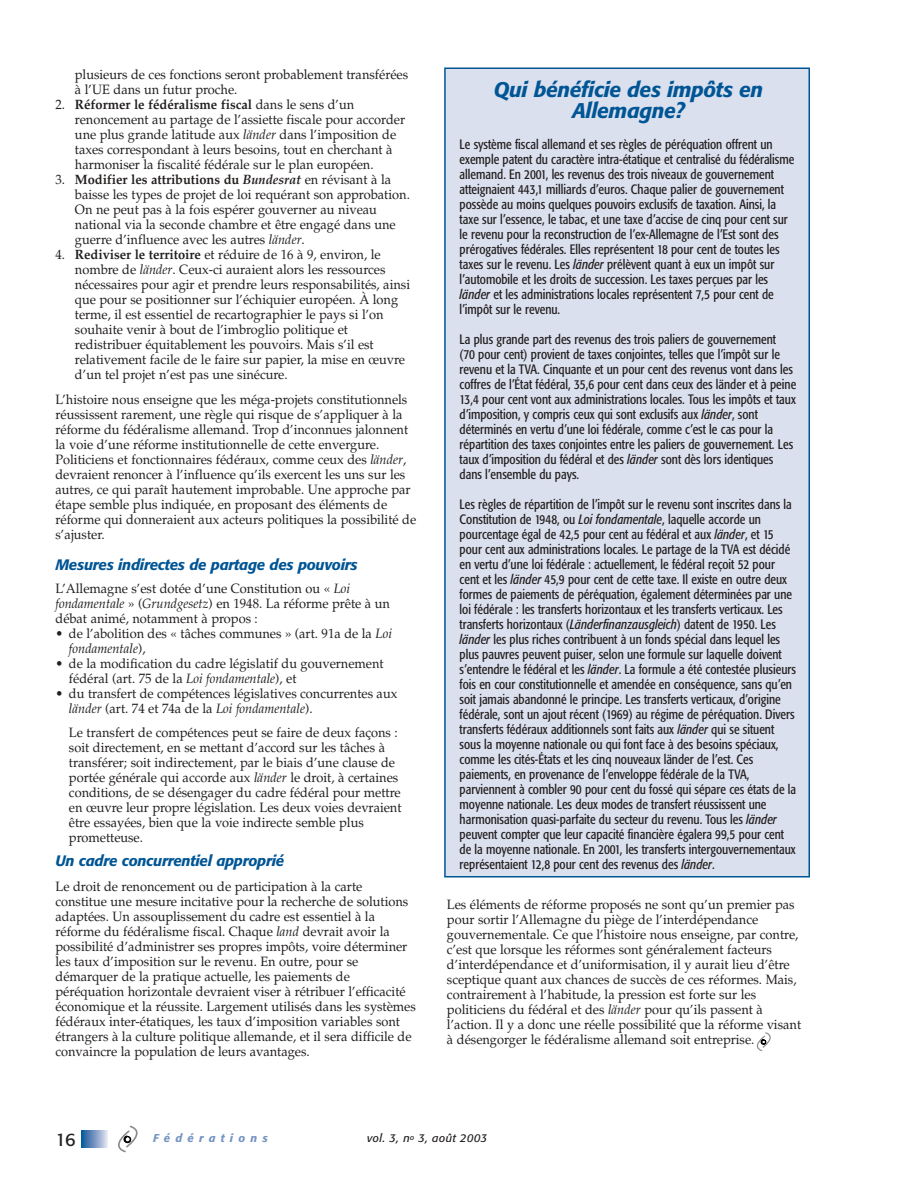
<style>
.page{position:relative;width:918px;height:1188px;background:#fff}
.page>*{position:absolute;margin:0;border:0;box-sizing:border-box;transform-origin:0 0}
.t1{font:italic 500 21px/21px "Formata";letter-spacing:-.02em;color:#005595;text-align:center}
.t2{font:18px "Formata";color:#231f1f}
.t3{font:italic 500 15px "Formata";letter-spacing:-.02em;color:#005595}
.t4{font:13.5px/15px "Palatino";color:#231f1f;scale:.95 1}
.t5{font:condensed 13.5px/15px "Formata";color:#231f1f;scale:.95 1}
.t6{font:italic 11.25px "Formata";letter-spacing:.03em;color:#231f1f}
.t7{font:italic 500 11.25px "Formata";letter-spacing:.465em;color:#7393c1}
.s1{font-weight:700}
.s2{font-style:italic}
.s3{font-weight:700;font-style:italic}
</style>
<div class="page">
<svg style="left:81px;top:1125px;width:57px;height:28px"></svg>
<svg style="left:756px;top:1032px;width:15px;height:19px"></svg>
<div style="left:445px;top:68px;width:364px;height:809px;background:#dbe0ee"></div>
<div style="left:444px;top:68px;width:366px;height:810px;border:2px solid #005595"></div>
<p class="t4" style="left:75px;top:68px;width:352px">plusieurs de ces fonctions seront probablement transférées à l’UE dans un futur proche.</p>
<p class="t4" style="left:75px;top:98px;width:349px;text-indent:-19px">2. <span class="s1">Réformer le fédéralisme fiscal</span> dans le sens d’un renoncement au partage de l’assiette fiscale pour accorder une plus grande latitude aux <span class="s2">länder</span> dans l’imposition de taxes correspondant à leurs besoins, tout en cherchant à harmoniser la fiscalité fédérale sur le plan européen.</p>
<p class="t4" style="left:75px;top:173px;width:354px;text-indent:-19px">3. <span class="s1">Modifier les attributions du</span> <span class="s3">Bundesrat</span> en révisant à la baisse les types de projet de loi requérant son approbation.<br>On ne peut pas à la fois espérer gouverner au niveau national via la seconde chambre et être engagé dans une guerre d’influence avec les autres <span class="s2">länder</span>.</p>
<p class="t4" style="left:75px;top:248px;width:354px;text-indent:-19px">4. <span class="s1">Rediviser le territoire</span> et réduire de 16 à 9, environ, le nombre de <span class="s2">länder</span>. Ceux-ci auraient alors les ressources nécessaires pour agir et prendre leurs responsabilités, ainsi que pour se positionner sur l’échiquier européen. À long terme, il est essentiel de recartographier le pays si l’on souhaite venir à bout de l’imbroglio politique et redistribuer équitablement les pouvoirs. Mais s’il est relativement facile de le faire sur papier, la mise en œuvre d’un tel projet n’est pas une sinécure.</p>
<p class="t4" style="left:55px;top:393px;width:381px">L’histoire nous enseigne que les méga-projets constitutionnels réussissent rarement, une règle qui risque de s’appliquer à la réforme du fédéralisme allemand. Trop d’inconnues jalonnent la voie d’une réforme institutionnelle de cette envergure.<br>Politiciens et fonctionnaires fédéraux, comme ceux des <span class="s2">länder</span>, devraient renoncer à l’influence qu’ils exercent les uns sur les autres, ce qui paraît hautement improbable. Une approche par étape semble plus indiquée, en proposant des éléments de réforme qui donneraient aux acteurs politiques la possibilité de s’ajuster.</p>
<p class="t3" style="left:55px;top:558px;width:304px">Mesures indirectes de partage des pouvoirs</p>
<p class="t4" style="left:55px;top:582px;width:354px">L’Allemagne s’est dotée d’une Constitution ou « <span class="s2">Loi fondamentale</span> » (<span class="s2">Grundgesetz</span>) en 1948. La réforme prête à un débat animé, notamment à propos :</p>
<p class="t4" style="left:69px;top:627px;width:341px;text-indent:-13px">• de l’abolition des « tâches communes » (art. 91a de la <span class="s2">Loi fondamentale</span>),</p>
<p class="t4" style="left:69px;top:657px;width:333px;text-indent:-13px">• de la modification du cadre législatif du gouvernement fédéral (art. 75 de la <span class="s2">Loi fondamentale</span>), et</p>
<p class="t4" style="left:69px;top:687px;width:347px;text-indent:-13px">• du transfert de compétences législatives concurrentes aux <span class="s2">länder</span> (art. 74 et 74a de la <span class="s2">Loi fondamentale</span>).</p>
<p class="t4" style="left:69px;top:726px;width:352px">Le transfert de compétences peut se faire de deux façons : soit directement, en se mettant d’accord sur les tâches à transférer; soit indirectement, par le biais d’une clause de portée générale qui accorde aux <span class="s2">länder</span> le droit, à certaines conditions, de se désengager du cadre fédéral pour mettre en œuvre leur propre législation. Les deux voies devraient être essayées, bien que la voie indirecte semble plus prometteuse.</p>
<p class="t3" style="left:55px;top:854px;width:230px">Un cadre concurrentiel approprié</p>
<p class="t4" style="left:55px;top:880px;width:381px">Le droit de renoncement ou de participation à la carte constitue une mesure incitative pour la recherche de solutions adaptées. Un assouplissement du cadre est essentiel à la réforme du fédéralisme fiscal. Chaque <span class="s2">land</span> devrait avoir la possibilité d’administrer ses propres impôts, voire déterminer les taux d’imposition sur le revenu. En outre, pour se démarquer de la pratique actuelle, les paiements de péréquation horizontale devraient viser à rétribuer l’efficacité économique et la réussite. Largement utilisés dans les systèmes fédéraux inter-étatiques, les taux d’imposition variables sont étrangers à la culture politique allemande, et il sera difficile de convaincre la population de leurs avantages.</p>
<h1 class="t1" style="left:494px;top:81px;width:271px">Qui bénéficie des impôts en<br>Allemagne?</h1>
<p class="t5" style="left:460px;top:138px;width:354px">Le système fiscal allemand et ses règles de péréquation offrent un exemple patent du caractère intra-étatique et centralisé du fédéralisme allemand. En 2001, les revenus des trois niveaux de gouvernement atteignaient 443,1 milliards d’euros. Chaque palier de gouvernement possède au moins quelques pouvoirs exclusifs de taxation. Ainsi, la taxe sur l’essence, le tabac, et une taxe d’accise de cinq pour cent sur le revenu pour la reconstruction de l’ex-Allemagne de l’Est sont des prérogatives fédérales. Elles représentent 18 pour cent de toutes les taxes sur le revenu. Les <span class="s2">länder</span> prélèvent quant à eux un impôt sur l’automobile et les droits de succession. Les taxes perçues par les <span class="s2">länder</span> et les administrations locales représentent 7,5 pour cent de l’impôt sur le revenu.</p>
<p class="t5" style="left:460px;top:333px;width:356px">La plus grande part des revenus des trois paliers de gouvernement<br>(70 pour cent) provient de taxes conjointes, telles que l’impôt sur le revenu et la TVA. Cinquante et un pour cent des revenus vont dans les coffres de l’État fédéral, 35,6 pour cent dans ceux des länder et à peine 13,4 pour cent vont aux administrations locales. Tous les impôts et taux d’imposition, y compris ceux qui sont exclusifs aux <span class="s2">länder</span>, sont déterminés en vertu d’une loi fédérale, comme c’est le cas pour la répartition des taxes conjointes entre les paliers de gouvernement. Les taux d’imposition du fédéral et des <span class="s2">länder</span> sont dès lors identiques dans l’ensemble du pays.</p>
<p class="t5" style="left:460px;top:498px;width:356px">Les règles de répartition de l’impôt sur le revenu sont inscrites dans la Constitution de 1948, ou <span class="s2">Loi fondamentale</span>, laquelle accorde un pourcentage égal de 42,5 pour cent au fédéral et aux <span class="s2">länder</span>, et 15 pour cent aux administrations locales. Le partage de la TVA est décidé en vertu d’une loi fédérale : actuellement, le fédéral reçoit 52 pour cent et les <span class="s2">länder</span> 45,9 pour cent de cette taxe. Il existe en outre deux formes de paiements de péréquation, également déterminées par une loi fédérale : les transferts horizontaux et les transferts verticaux. Les transferts horizontaux (<span class="s2">Länderfinanzausgleich</span>) datent de 1950. Les <span class="s2">länder</span> les plus riches contribuent à un fonds spécial dans lequel les plus pauvres peuvent puiser, selon une formule sur laquelle doivent s’entendre le fédéral et les <span class="s2">länder</span>. La formule a été contestée plusieurs fois en cour constitutionnelle et amendée en conséquence, sans qu’en soit jamais abandonné le principe. Les transferts verticaux, d’origine fédérale, sont un ajout récent (1969) au régime de péréquation. Divers transferts fédéraux additionnels sont faits aux <span class="s2">länder</span> qui se situent sous la moyenne nationale ou qui font face à des besoins spéciaux, comme les cités-États et les cinq nouveaux länder de l’est. Ces paiements, en provenance de l’enveloppe fédérale de la TVA, parviennent à combler 90 pour cent du fossé qui sépare ces états de la moyenne nationale. Les deux modes de transfert réussissent une harmonisation quasi-parfaite du secteur du revenu. Tous les <span class="s2">länder </span>peuvent compter que leur capacité financière égalera 99,5 pour cent de la moyenne nationale. En 2001, les transferts intergouvernementaux représentaient 12,8 pour cent des revenus des <span class="s2">länder</span>.</p>
<p class="t4" style="left:447px;top:899px;width:374px">Les éléments de réforme proposés ne sont qu’un premier pas pour sortir l’Allemagne du piège de l’interdépendance gouvernementale. Ce que l’histoire nous enseigne, par contre, c’est que lorsque les réformes sont généralement facteurs d’interdépendance et d’uniformisation, il y aurait lieu d’être sceptique quant aux chances de succès de ces réformes. Mais, contrairement à l’habitude, la pression est forte sur les politiciens du fédéral et des <span class="s2">länder</span> pour qu’ils passent à l’action. Il y a donc une réelle possibilité que la réforme visant à désengorger le fédéralisme allemand soit entreprise.</p>
<h2 class="t2" style="left:55px;top:1132px;width:22px">16</h2>
<p class="t7" style="left:153px;top:1133px;width:116px">Fédérations</p>
<p class="t6" style="left:367px;top:1133px;width:122px">vol. 3, n<sup>o</sup> 3, août 2003</p>
</div>
